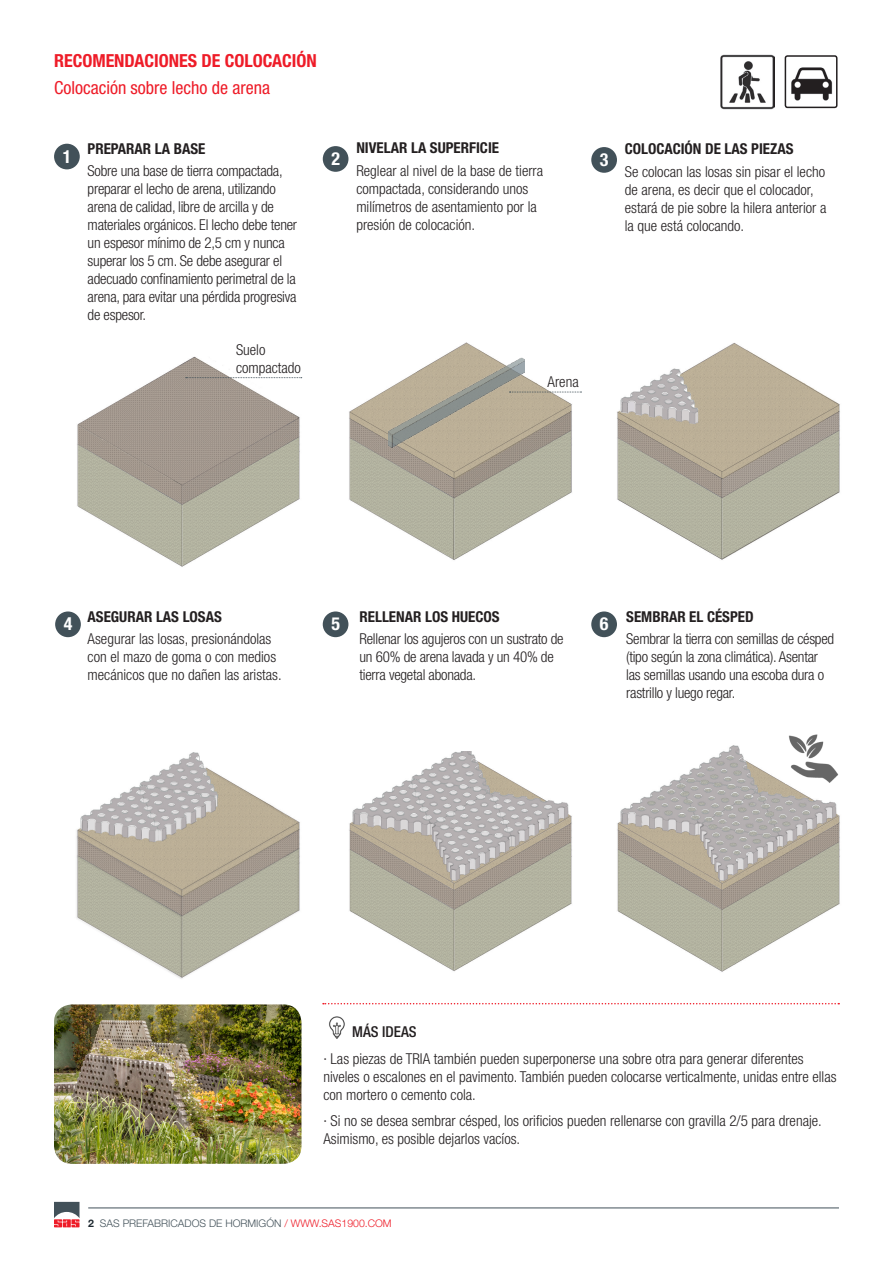
<style>
.page{position:relative;width:893px;height:1263px;background:#fff}
.page>*{position:absolute;margin:0;border:0;box-sizing:border-box;transform-origin:0 0}
.t1{font:700 condensed 18px "Helvetica Neue LT Std";color:#ee1c28}
.t2{font:condensed 18px "Helvetica Neue LT Std";color:#ee1c28}
.t3{font:700 condensed 18px "Helvetica Neue LT Std";color:#fff}
.t4{font:300 condensed 15px/18px "Helvetica Neue LT Std";color:#231f20}
.TITULO_paso{font:700 condensed 15px "Helvetica Neue LT Std";color:#231f20}
.t5{font:500 condensed 15px "Helvetica Neue LT Std";color:#231f20}
.t6{font:300 10.5px "Helvetica Neue LT Std";color:#425159}
.s1{font-weight:700;color:#1f2a31}
.s2{color:#ee1c28}
</style>
<div class="page">
<hr style="left:88px;top:1207px;width:751px;height:1px;background:#425159">
<svg style="left:54px;top:1202px;width:26px;height:25px"></svg>
<img style="left:349px;top:342px;width:223px;height:218px">
<img style="left:349px;top:752px;width:223px;height:220px">
<img style="left:617px;top:343px;width:223px;height:217px">
<img style="left:617px;top:745px;width:223px;height:227px">
<div style="left:55px;top:611px;width:26px;height:26px;background:#425159;border-radius:50%"></div>
<div style="left:323px;top:611px;width:25px;height:26px;background:#425159;border-radius:50%"></div>
<div style="left:591px;top:611px;width:26px;height:26px;background:#425159;border-radius:50%"></div>
<div style="left:54px;top:144px;width:26px;height:25px;background:#425159;border-radius:50%"></div>
<div style="left:323px;top:146px;width:25px;height:26px;background:#425159;border-radius:50%"></div>
<div style="left:591px;top:147px;width:26px;height:26px;background:#425159;border-radius:50%"></div>
<img style="left:388px;top:358px;width:137px;height:89px">
<img style="left:721px;top:55px;width:53px;height:54px">
<img style="left:784px;top:61px;width:54px;height:47px">
<div style="left:785px;top:55px;width:52px;height:53px;border:2px solid #231f20;border-radius:2px"></div>
<svg style="left:323px;top:1003px;width:516px;height:1px"></svg>
<img style="left:329px;top:1016px;width:16px;height:23px">
<img style="left:77px;top:356px;width:224px;height:211px">
<img style="left:76px;top:752px;width:224px;height:227px">
<img style="left:785px;top:734px;width:54px;height:50px">
<img style="left:54px;top:1004px;width:247px;height:160px">
<svg style="left:186px;top:377px;width:116px;height:1px"></svg>
<svg style="left:509px;top:392px;width:72px;height:1px"></svg>
<p class="t1" style="left:54px;top:50px;width:264px">RECOMENDACIONES DE COLOCACIÓN</p>
<p class="t2" style="left:54px;top:77px;width:218px">Colocación sobre lecho de arena</p>
<p class="TITULO_paso" style="left:356px;top:139px;width:144px">NIVELAR LA SUPERFICIE</p>
<p class="t4" style="left:356px;top:161px;width:188px">Reglear al nivel de la base de tierra compactada, considerando unos milímetros de asentamiento por la presión de colocación.</p>
<p class="TITULO_paso" style="left:88px;top:139px;width:119px">PREPARAR LA BASE</p>
<p class="t4" style="left:88px;top:161px;width:211px">Sobre una base de tierra compactada, preparar el lecho de arena, utilizando arena de calidad, libre de arcilla y de materiales orgánicos. El lecho debe tener un espesor mínimo de 2,5 cm y nunca superar los 5 cm. Se debe asegurar el adecuado confinamiento perimetral de la arena, para evitar una pérdida progresiva de espesor.</p>
<p class="t3" style="left:63px;top:145px;width:10px">1</p>
<p class="t3" style="left:331px;top:148px;width:10px">2</p>
<p class="t3" style="left:600px;top:149px;width:10px">3</p>
<p class="t4" style="left:236px;top:340px;width:66px">Suelo compactado</p>
<p class="t4" style="left:548px;top:373px;width:33px">Arena</p>
<p class="TITULO_paso" style="left:625px;top:140px;width:170px">COLOCACIÓN DE LAS PIEZAS</p>
<p class="t4" style="left:625px;top:162px;width:203px">Se colocan las losas sin pisar el lecho de arena, es decir que el colocador, estará de pie sobre la hilera anterior a la que está colocando.</p>
<p class="TITULO_paso" style="left:88px;top:608px;width:136px">ASEGURAR LAS LOSAS</p>
<p class="t4" style="left:88px;top:630px;width:196px">Asegurar las losas, presionándolas con el mazo de goma o con medios mecánicos que no dañen las aristas.</p>
<p class="TITULO_paso" style="left:360px;top:608px;width:142px">RELLENAR LOS HUECOS</p>
<p class="t4" style="left:360px;top:630px;width:206px">Rellenar los agujeros con un sustrato de un 60% de arena lavada y un 40% de tierra vegetal abonada.</p>
<p class="t3" style="left:64px;top:613px;width:10px">4</p>
<p class="t3" style="left:331px;top:613px;width:10px">5</p>
<p class="t3" style="left:600px;top:613px;width:10px">6</p>
<p class="TITULO_paso" style="left:626px;top:608px;width:129px">SEMBRAR EL CÉSPED</p>
<p class="t4" style="left:626px;top:630px;width:210px">Sembrar la tierra con semillas de césped (tipo según la zona climática). Asentar las semillas usando una escoba dura o rastrillo y luego regar.</p>
<p class="t5" style="left:352px;top:1023px;width:66px">MÁS IDEAS</p>
<p class="t4" style="left:323px;top:1049px;width:515px">· Las piezas de TRIA también pueden superponerse una sobre otra para generar diferentes niveles o escalones en el pavimento. También pueden colocarse verticalmente, unidas entre ellas con mortero o cemento cola.</p>
<p class="t4" style="left:323px;top:1112px;width:500px">· Si no se desea sembrar césped, los orificios pueden rellenarse con gravilla 2/5 para drenaje.<br>Asimismo, es posible dejarlos vacíos.</p>
<p class="t6" style="left:88px;top:1217px;width:305px"><span class="s1">2</span> SAS PREFABRICADOS DE HORMIGÓN <span class="s2">/ WWW.SAS1900.COM</span></p>
</div>
